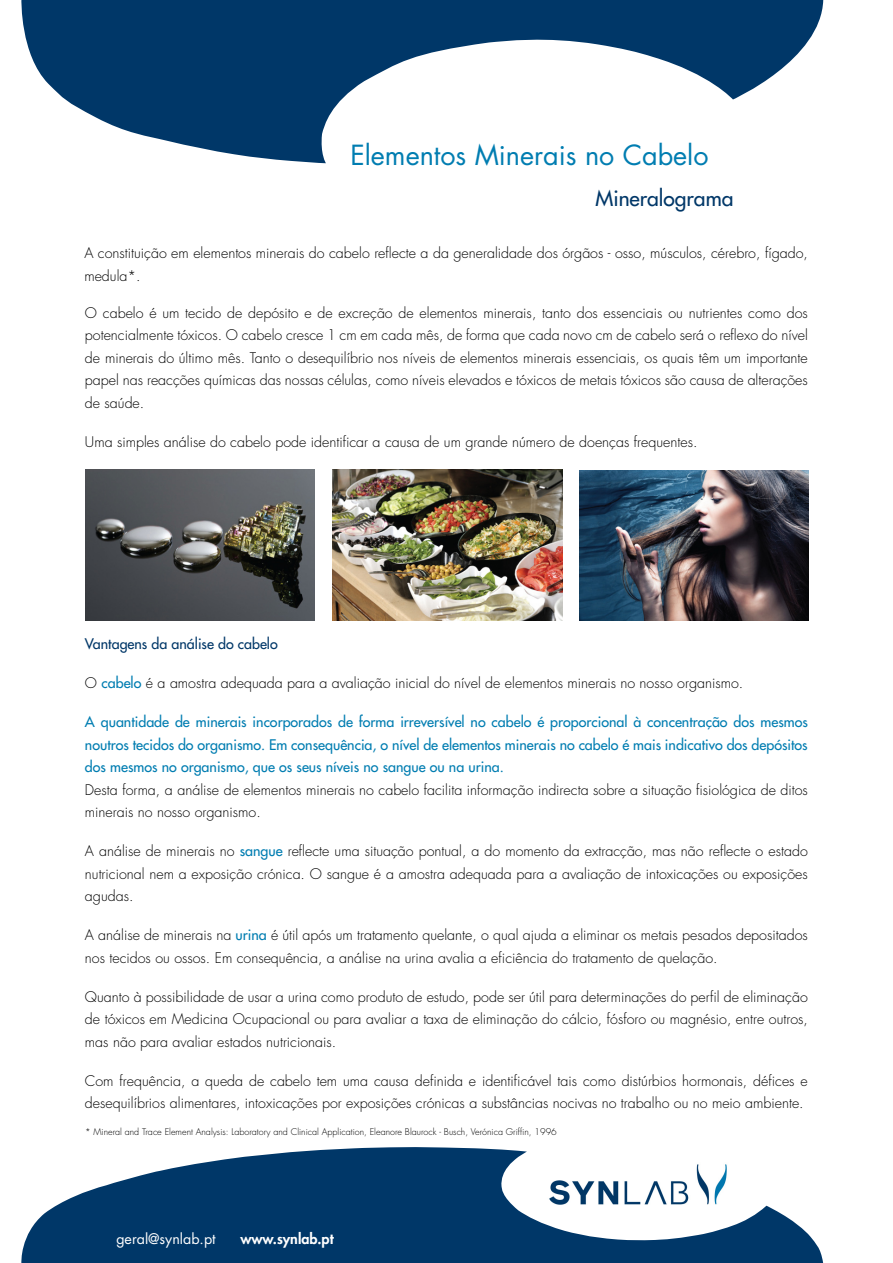
<style>
.page{position:relative;width:893px;height:1263px;background:#fff}
.page>*{position:absolute;margin:0;border:0;box-sizing:border-box;transform-origin:0 0}
.t1{font:27px "Futura Std";color:#007db1}
.t2{font:500 21px "Futura Std";color:#003768}
.t3{font:300 14.25px/22.5px "Futura Std";color:#000}
.t4{font:500 14.25px/22.5px "Futura Std";color:#007db1}
.t5{font:500 14.25px "Futura Std";color:#003768}
.t6{font:14.25px "Futura Std";color:#fff}
.t7{font:800 14.25px "Futura Std";color:#fff}
.t8{font:300 9px "Futura Std";color:#000}
.s1{font-weight:500;color:#007db1}
.s2{font-weight:300;color:#000}
</style>
<div class="page">
<svg style="left:21px;top:1147px;width:802px;height:116px;fill:#003768"></svg>
<svg style="left:21px;top:0;width:803px;height:163px;fill:#003768"></svg>
<img style="left:85px;top:469px;width:230px;height:151px">
<img style="left:579px;top:470px;width:229px;height:150px">
<img style="left:333px;top:469px;width:229px;height:151px">
<p class="t1" style="left:350px;top:138px;width:360px">Elementos Minerais no Cabelo</p>
<p class="t2" style="left:595px;top:185px;width:139px">Mineralograma</p>
<p class="t3" style="left:84px;top:242px;width:725px">A constituição em elementos minerais do cabelo reflecte a da generalidade dos órgãos - osso, músculos, cérebro, fígado, medula*.</p>
<p class="t3" style="left:85px;top:302px;width:724px;text-align:justify">O cabelo é um tecido de depósito e de excreção de elementos minerais, tanto dos essenciais ou nutrientes como dos potencialmente tóxicos. O cabelo cresce 1 cm em cada mês, de forma que cada novo cm de cabelo será o reflexo do nível de minerais do último mês. Tanto o desequilíbrio nos níveis de elementos minerais essenciais, os quais têm um importante papel nas reacções químicas das nossas células, como níveis elevados e tóxicos de metais tóxicos são causa de alterações de saúde.</p>
<p class="t3" style="left:85px;top:431px;width:614px">Uma simples análise do cabelo pode identificar a causa de um grande número de doenças frequentes.</p>
<p class="t5" style="left:85px;top:635px;width:194px">Vantagens da análise do cabelo</p>
<p class="t3" style="left:85px;top:672px;width:660px">O <span class="s1">cabelo</span> é a amostra adequada para a avaliação inicial do nível de elementos minerais no nosso organismo.</p>
<p class="t4" style="left:85px;top:711px;width:724px">A quantidade de minerais incorporados de forma irreversível no cabelo é proporcional à concentração dos mesmos noutros tecidos do organismo. Em consequência, o nível de elementos minerais no cabelo é mais indicativo dos depósitos dos mesmos no organismo, que os seus níveis no sangue ou na urina.<br><span class="s2">Desta forma, a análise de elementos minerais no cabelo facilita informação indirecta sobre a situação fisiológica de ditos minerais no nosso organismo.</span></p>
<p class="t3" style="left:85px;top:840px;width:724px;text-align:justify">A análise de minerais no <span class="s1">sangue</span> reflecte uma situação pontual, a do momento da extracção, mas não reflecte o estado nutricional nem a exposição crónica. O sangue é a amostra adequada para a avaliação de intoxicações ou exposições agudas.</p>
<p class="t3" style="left:85px;top:924px;width:724px">A análise de minerais na <span class="s1">urina</span> é útil após um tratamento quelante, o qual ajuda a eliminar os metais pesados depositados nos tecidos ou ossos. Em consequência, a análise na urina avalia a eficiência do tratamento de quelação.</p>
<p class="t3" style="left:85px;top:986px;width:724px;text-align:justify">Quanto à possibilidade de usar a urina como produto de estudo, pode ser útil para determinações do perfil de eliminação de tóxicos em Medicina Ocupacional ou para avaliar a taxa de eliminação do cálcio, fósforo ou magnésio, entre outros, mas não para avaliar estados nutricionais.</p>
<p class="t3" style="left:85px;top:1070px;width:724px">Com frequência, a queda de cabelo tem uma causa definida e identificável tais como distúrbios hormonais, défices e desequilíbrios alimentares, intoxicações por exposições crónicas a substâncias nocivas no trabalho ou no meio ambiente.</p>
<p class="t8" style="left:85px;top:1126px;width:473px">* Mineral and Trace Element Analysis: Laboratory and Clinical Application, Eleanore Blaurock - Busch, Verónica Griffin, 1996</p>
<p class="t6" style="left:116px;top:1229px;width:101px">geral@synlab.pt</p>
<p class="t7" style="left:240px;top:1229px;width:95px">www.synlab.pt</p>
</div>
